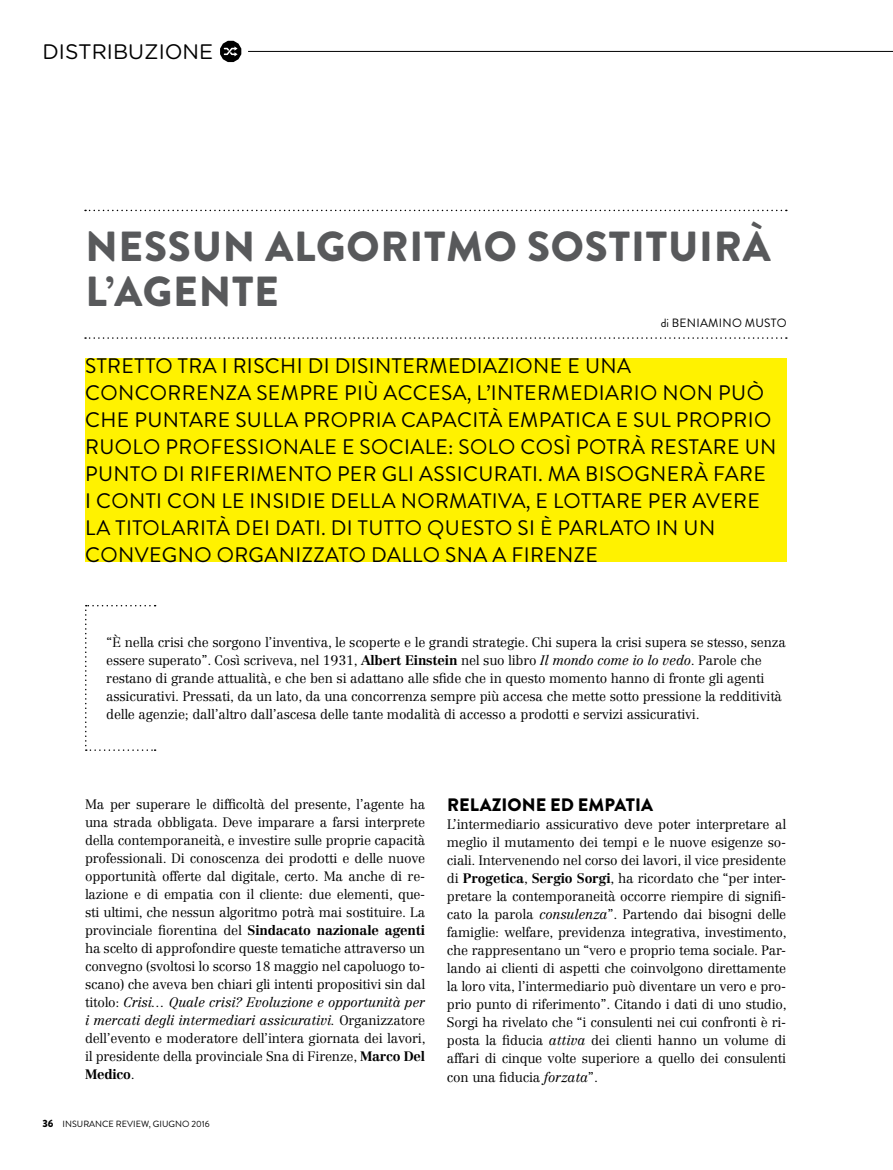
<style>
.page{position:relative;width:893px;height:1170px;background:#fff}
.page>*{position:absolute;margin:0;border:0;box-sizing:border-box;transform-origin:0 0}
.t1{font:900 42px/45px "Brandon Grotesque";letter-spacing:.02em;color:#58595b}
.t2{font:21px/27px "Brandon Grotesque";letter-spacing:.02em;color:#000}
.t3{font:21px "Gotham Rounded";color:#000}
.t4{font:900 18px "Brandon Grotesque";letter-spacing:.005em;color:#000}
.t5{font:300 13.5px/18px "Centennial LT Std";letter-spacing:-.015em;color:#000;text-align:justify}
.t6{font:12px "Brandon Grotesque";letter-spacing:.02em;color:#000}
.t7{font:9px "Brandon Grotesque";color:#000}
.s1{font-weight:700}
.s2{font-style:italic}
.s3{font-weight:900;font-size:10.5px}
</style>
<div class="page">
<div style="left:85px;top:358px;width:702px;height:204px;background:#fff200"></div>
<svg style="left:85px;top:337px;width:702px;height:2px"></svg>
<svg style="left:85px;top:210px;width:702px;height:1px"></svg>
<svg style="left:85px;top:605px;width:71px;height:145px"></svg>
<svg style="left:220px;top:41px;width:21px;height:21px"></svg>
<hr style="left:248px;top:51px;width:645px;height:1px;background:#000">
<h2 class="t3" style="left:43px;top:37px;width:172px">DISTRIBUZIONE</h2>
<h1 class="t1" style="left:85px;top:225px;width:687px">NESSUN ALGORITMO SOSTITUIRÀ<br>L’AGENTE</h1>
<p class="t6" style="left:661px;top:314px;width:127px">di BENIAMINO MUSTO</p>
<p class="t2" style="left:85px;top:353px;width:693px">STRETTO TRA I RISCHI DI DISINTERMEDIAZIONE E UNA CONCORRENZA SEMPRE PIÙ ACCESA, L’INTERMEDIARIO NON PUÒ CHE PUNTARE SULLA PROPRIA CAPACITÀ EMPATICA E SUL PROPRIO RUOLO PROFESSIONALE E SOCIALE: SOLO COSÌ POTRÀ RESTARE UN PUNTO DI RIFERIMENTO PER GLI ASSICURATI. MA BISOGNERÀ FARE I CONTI CON LE INSIDIE DELLA NORMATIVA, E LOTTARE PER AVERE LA TITOLARITÀ DEI DATI. DI TUTTO QUESTO SI È PARLATO IN UN CONVEGNO ORGANIZZATO DALLO SNA A FIRENZE</p>
<p class="t5" style="left:106px;top:633px;width:681px;text-align:left">“È nella crisi che sorgono l’inventiva, le scoperte e le grandi strategie. Chi supera la crisi supera se stesso, senza essere superato”. Così scriveva, nel 1931, <span class="s1">Albert Einstein</span> nel suo libro <span class="s2">Il mondo come io lo vedo</span>. Parole che restano di grande attualità, e che ben si adattano alle sfide che in questo momento hanno di fronte gli agenti assicurativi. Pressati, da un lato, da una concorrenza sempre più accesa che mette sotto pressione la redditività delle agenzie; dall’altro dall’ascesa delle tante modalità di accesso a prodotti e servizi assicurativi.</p>
<p class="t5" style="left:85px;top:795px;width:342px">Ma per superare le difficoltà del presente, l’agente ha una strada obbligata. Deve imparare a farsi interprete della contemporaneità, e investire sulle proprie capacità professionali. Di conoscenza dei prodotti e delle nuove opportunità offerte dal digitale, certo. Ma anche di re&shy;lazione e di empatia con il cliente: due elementi, que&shy;sti ultimi, che nessun algoritmo potrà mai sostituire. La provinciale fiorentina del <span class="s1">Sindacato nazionale agenti </span>ha scelto di approfondire queste tematiche attraverso un convegno (svoltosi lo scorso 18 maggio nel capoluogo to&shy;scano) che aveva ben chiari gli intenti propositivi sin dal titolo: <span class="s2">Crisi… Quale crisi? Evoluzione e opportunità per i mercati degli intermediari assicurativi.</span> Organizzatore dell’evento e moderatore dell’intera giornata dei lavori, il presidente della provinciale Sna di Firenze, <span class="s1">Marco Del Medico</span>.</p>
<h3 class="t4" style="left:447px;top:792px;width:207px">RELAZIONE ED EMPATIA</h3>
<p class="t5" style="left:447px;top:815px;width:341px">L’intermediario assicurativo deve poter interpretare al meglio il mutamento dei tempi e le nuove esigenze so&shy;ciali. Intervenendo nel corso dei lavori, il vice presidente di <span class="s1">Progetica</span>, <span class="s1">Sergio Sorgi</span>, ha ricordato che “per inter&shy;pretare la contemporaneità occorre riempire di signifi&shy;cato la parola <span class="s2">consulenza</span>”. Partendo dai bisogni delle famiglie: welfare, previdenza integrativa, investimento, che rappresentano un “vero e proprio tema sociale. Par&shy;lando ai clienti di aspetti che coinvolgono direttamente la loro vita, l’intermediario può diventare un vero e pro&shy;prio punto di riferimento”. Citando i dati di uno studio, Sorgi ha rivelato che “i consulenti nei cui confronti è ri&shy;posta la fiducia <span class="s2">attiva</span> dei clienti hanno un volume di affari di cinque volte superiore a quello dei consulenti con una fiducia <span class="s2">forzata</span>”.</p>
<p class="t7" style="left:43px;top:1117px;width:169px"><span class="s3">36</span> INSURANCE REVIEW, GIUGNO 2016</p>
</div>
